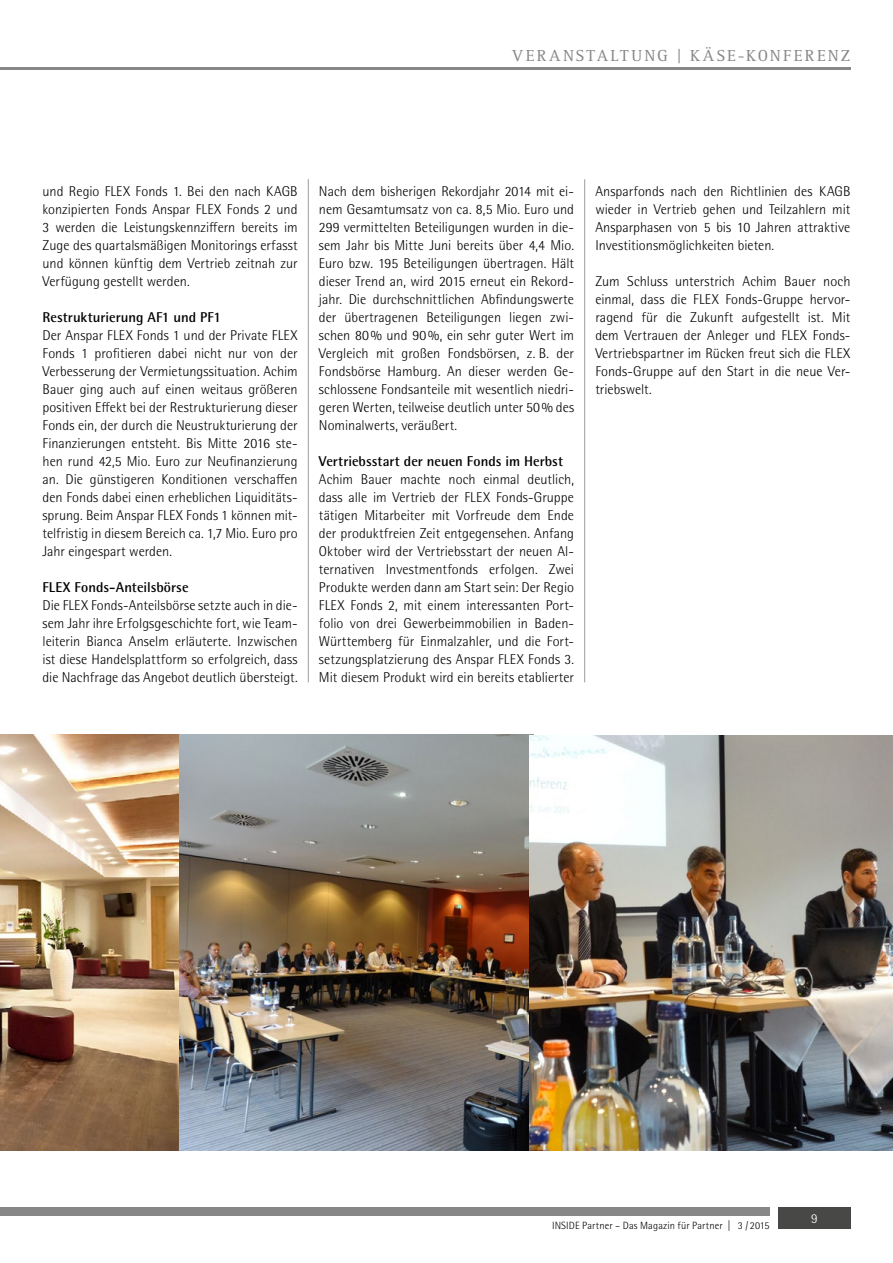
<style>
.page{position:relative;width:893px;height:1263px;background:#fff}
.page>*{position:absolute;margin:0;border:0;box-sizing:border-box;transform-origin:0 0}
.t1{font:16.5px "Rotis Serif";letter-spacing:.13em;color:#868786}
.t2{font:300 14.25px/18px "Rotis Semi Sans Pro";color:#000;text-align:justify}
.t3{font:700 14.25px "Rotis Semi Sans Pro";color:#000}
.t4{font:300 13.5px "Rotis Semi Sans Pro";color:#fff}
.t5{font:300 10.5px "Rotis Semi Sans Pro";letter-spacing:.015em;color:#000}
</style>
<div class="page">
<img style="left:0;top:735px;width:530px;height:416px">
<hr style="left:584px;top:179px;width:1px;height:503px;background:#9c9c9d">
<hr style="left:308px;top:179px;width:1px;height:503px;background:#9c9c9d">
<img style="left:530px;top:735px;width:363px;height:416px">
<div style="left:778px;top:1208px;width:72px;height:21px;background:#484847"></div>
<div style="left:0;top:1208px;width:770px;height:8px;background:#868786"></div>
<hr style="left:0;top:67px;width:850px;height:2px;background:#868786">
<p class="t1" style="left:512px;top:46px;width:340px">VERANSTALTUNG | KÄSE-KONFERENZ</p>
<p class="t2" style="left:43px;top:183px;width:257px">und Regio FLEX Fonds 1. Bei den nach KAGB konzipierten Fonds Anspar FLEX Fonds 2 und 3 werden die Leistungskennziffern bereits im Zuge des quartalsmäßigen Monitorings erfasst und können künftig dem Vertrieb zeitnah zur Verfügung gestellt werden.</p>
<p class="t3" style="left:43px;top:309px;width:180px">Restrukturierung AF1 und PF1</p>
<p class="t2" style="left:43px;top:327px;width:257px">Der Anspar FLEX Fonds 1 und der Private FLEX Fonds 1 profitieren dabei nicht nur von der Verbesserung der Vermietungssituation. Achim Bauer ging auch auf einen weitaus größeren positiven Effekt bei der Restrukturierung dieser Fonds ein, der durch die Neustrukturierung der Finanzierungen entsteht. Bis Mitte 2016 ste&shy;hen rund 42,5 Mio. Euro zur Neufinanzierung an. Die günstigeren Konditionen verschaffen den Fonds dabei einen erheblichen Liquiditäts&shy;sprung. Beim Anspar FLEX Fonds 1 können mit&shy;telfristig in diesem Bereich ca. 1,7 Mio. Euro pro Jahr eingespart werden.</p>
<p class="t3" style="left:43px;top:579px;width:148px">FLEX Fonds-Anteilsbörse</p>
<p class="t2" style="left:43px;top:597px;width:257px">Die FLEX Fonds-Anteilsbörse setzte auch in die&shy;sem Jahr ihre Erfolgsgeschichte fort, wie Team&shy;leiterin Bianca Anselm erläuterte. Inzwischen ist diese Handelsplattform so erfolgreich, dass die Nachfrage das Angebot deutlich übersteigt.</p>
<p class="t2" style="left:319px;top:183px;width:257px">Nach dem bisherigen Rekordjahr 2014 mit ei&shy;nem Gesamtumsatz von ca. 8,5 Mio. Euro und 299 vermittelten Beteiligungen wurden in die&shy;sem Jahr bis Mitte Juni bereits über 4,4 Mio.<br>Euro bzw. 195 Beteiligungen übertragen. Hält dieser Trend an, wird 2015 erneut ein Rekord&shy;jahr. Die durchschnittlichen Abfindungswerte der übertragenen Beteiligungen liegen zwi&shy;schen 80% und 90%, ein sehr guter Wert im Vergleich mit großen Fondsbörsen, z. B. der Fondsbörse Hamburg. An dieser werden Ge&shy;schlossene Fondsanteile mit wesentlich niedri&shy;geren Werten, teilweise deutlich unter 50% des Nominalwerts, veräußert.</p>
<p class="t3" style="left:319px;top:453px;width:246px">Vertriebsstart der neuen Fonds im Herbst</p>
<p class="t2" style="left:319px;top:471px;width:257px">Achim Bauer machte noch einmal deutlich, dass alle im Vertrieb der FLEX Fonds-Gruppe tätigen Mitarbeiter mit Vorfreude dem Ende der produktfreien Zeit entgegensehen. Anfang Oktober wird der Vertriebsstart der neuen Al&shy;ternativen Investmentfonds erfolgen. Zwei Produkte werden dann am Start sein: Der Regio FLEX Fonds 2, mit einem interessanten Port&shy;folio von drei Gewerbeimmobilien in Baden-Württemberg für Einmalzahler, und die Fort&shy;setzungsplatzierung des Anspar FLEX Fonds 3.<br>Mit diesem Produkt wird ein bereits etablierter</p>
<p class="t2" style="left:595px;top:183px;width:257px">Ansparfonds nach den Richtlinien des KAGB wieder in Vertrieb gehen und Teilzahlern mit Ansparphasen von 5 bis 10 Jahren attraktive Investitionsmöglichkeiten bieten.</p>
<p class="t2" style="left:595px;top:273px;width:257px">Zum Schluss unterstrich Achim Bauer noch einmal, dass die FLEX Fonds-Gruppe hervor&shy;ragend für die Zukunft aufgestellt ist. Mit dem Vertrauen der Anleger und FLEX Fonds-Vertriebspartner im Rücken freut sich die FLEX Fonds-Gruppe auf den Start in die neue Ver&shy;triebswelt.</p>
<p class="t5" style="left:552px;top:1219px;width:219px">INSIDE Partner – Das Magazin für Partner | 3 / 2015</p>
<p class="t4" style="left:811px;top:1211px;width:8px">9</p>
</div>
